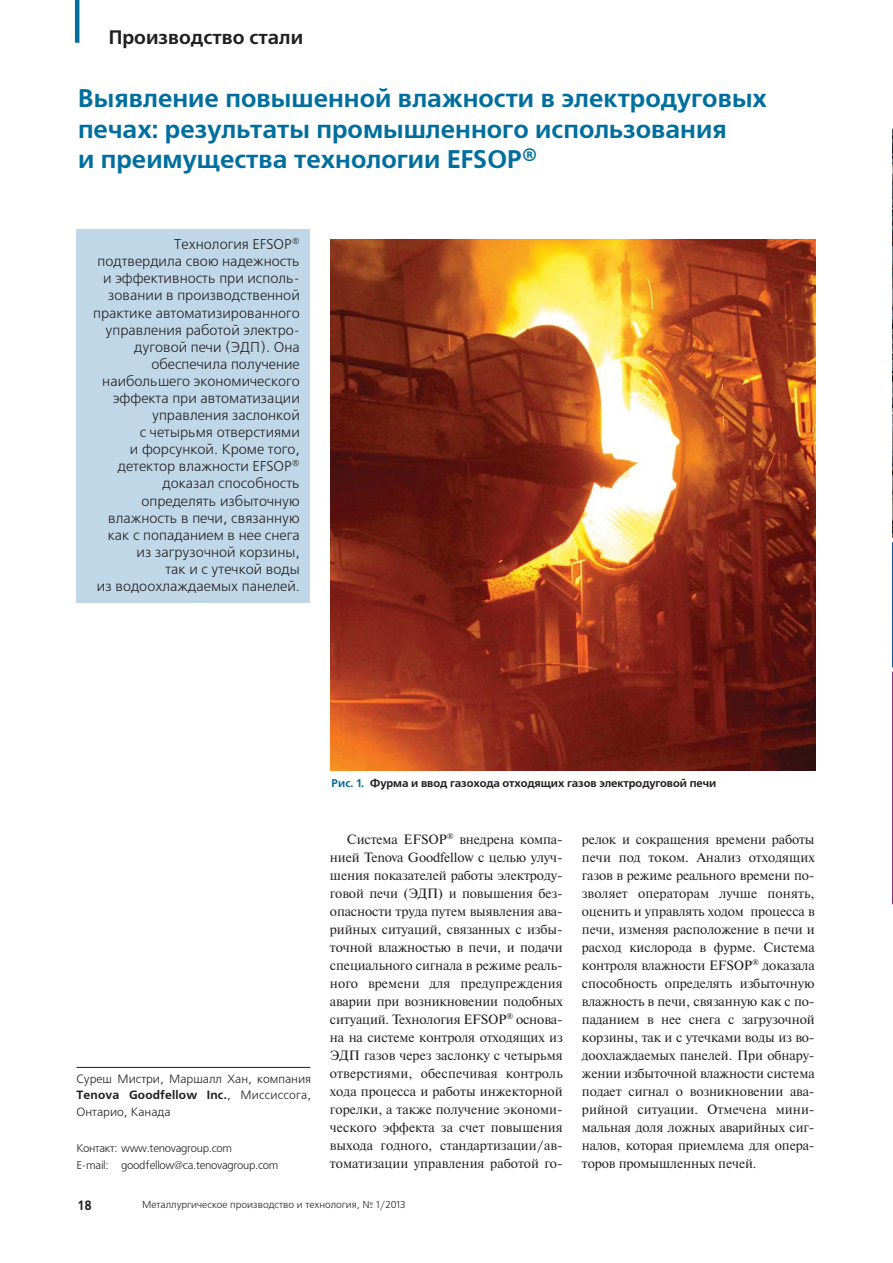
<style>
.page{position:relative;width:893px;height:1263px;background:#fff}
.page>*{position:absolute;margin:0;border:0;box-sizing:border-box;transform-origin:0 0}
.t1{font:700 25.5px/30.6px "Free Set C";color:#006f9e}
.t2{font:700 19.5px "Free Set C";color:#231f20}
.t3{font:14.25px/17.1px "Free Set C";color:#231f20;text-align:right}
.t4{font:13.5px/18px "Newton C";letter-spacing:-.01em;color:#231f20;text-align:justify}
.t5{font:700 13.5px "Free Set C";color:#231f20;scale:.9 1}
.t6{font:12px/16.5px "Free Set C";color:#231f20;text-align:justify}
.t7{font:11.25px/16.5px "Free Set C";letter-spacing:-.03em;color:#231f20}
.t8{font:700 11.25px "Free Set C";letter-spacing:-.01em;color:#231f20}
.t9{font:10.05px "Free Set C";color:#231f20}
.s1{font-weight:700}
.s2{color:#006f9e}
</style>
<div class="page">
<hr style="left:75px;top:0;width:4px;height:43px;background:#006f9e">
<div style="left:77px;top:229px;width:233px;height:373px;background:#c0d7e8"></div>
<hr style="left:77px;top:1067px;width:233px;height:1px;background:#221e1f">
<img style="left:330px;top:240px;width:485px;height:531px">
<img style="left:892px;top:0;width:1px;height:1263px">
<h2 class="t2" style="left:109px;top:30px;width:196px">Производство стали</h2>
<h1 class="t1" style="left:78px;top:86px;width:690px">Выявление повышенной влажности в электродуговых печах: результаты промышленного использования<br>и преимущества технологии EFSOP<sup>®</sup></h1>
<p class="t3" style="left:93px;top:237px;width:208px">Технология EFSOP<sup>® </sup>подтвердила свою надежность и эффективность при исполь&shy;зовании в производ ственной практике автоматизированного управления работой электро&shy;дуговой печи (ЭДП). Она обеспечила получение наибольшего экономического эффекта при автоматизации управления заслонкой<br>с четырьмя отверстиями<br>и форсункой. Кроме того, детектор влажности EFSOP<sup>® </sup>доказал способность определять избыточную влажность в печи, связанную как с попаданием в нее снега из загрузочной корзины,<br>так и с утечкой воды<br>из водоохлаждаемых панелей.</p>
<p class="t6" style="left:77px;top:1071px;width:236px">Суреш Мистри, Маршалл Хан, компания <span class="s1">Tenova Goodfellow Inc.</span>, Миссиссога, Онтарио, Канада</p>
<p class="t7" style="left:77px;top:1141px;width:203px">Контакт: www.tenovagroup.com<br>E-mail: goodfellow@ca.tenovagroup.com</p>
<p class="t8" style="left:332px;top:779px;width:386px"><span class="s2">Рис. 1.</span> Фурма и ввод газохода отходящих газов электродуговой печи</p>
<p class="t4" style="left:330px;top:832px;width:234px;text-indent:17px">Система EFSOP<sup>®</sup> внедрена компа&shy;нией Tenova Goodfellow с целью улуч&shy;шения показателей работы электроду&shy;говой печи (ЭДП) и повышения без&shy;опасности труда путем выявления ава&shy;рийных ситуаций, связанных с избы&shy;точной влажностью в печи, и подачи специального сигнала в режиме реаль&shy;ного времени для предупреждения аварии при возникновении подобных ситуаций. Технология EFSOP<sup>®</sup> основа&shy;на на системе контроля отходящих из ЭДП газов через заслонку с четырьмя отверстиями, обеспечивая контроль хода процесса и работы инжекторной горелки, а также получение экономи&shy;ческого эффекта за счет повышения выхода годного, стандартизации/ав&shy;томатизации управления работой го-</p>
<p class="t4" style="left:582px;top:832px;width:234px">релок и сокращения времени работы печи под током. Анализ отходящих газов в режиме реального времени по&shy;зволяет операторам лучше понять, оценить и управлять ходом процесса в печи, изменяя расположение в печи и расход кислорода в фурме. Система контроля влажности EFSOP<sup>®</sup> доказала способность определять избыточную влажность в печи, связанную как с по&shy;паданием в нее снега с загрузочной корзины, так и с утечками воды из во&shy;доохлаждаемых панелей. При обнару&shy;жении избыточной влажности система подает сигнал о возникновении ава&shy;рийной ситуации. Отмечена мини&shy;мальная доля ложных аварийных сиг&shy;налов, которая приемлема для опера&shy;торов промышленных печей.</p>
<p class="t5" style="left:78px;top:1201px;width:17px">18</p>
<p class="t9" style="left:142px;top:1200px;width:265px">Металлургическое производство и технология, № 1/2013</p>
</div>
